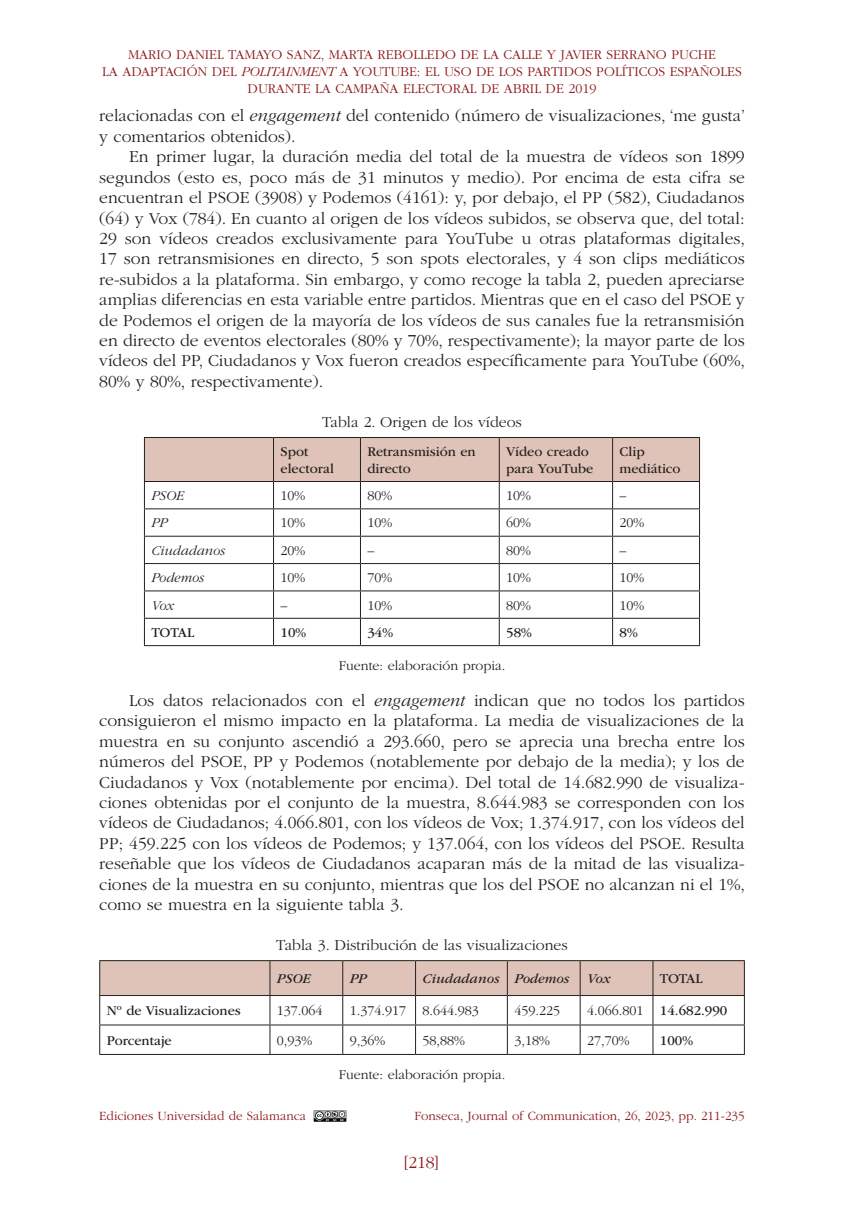
<style>
.page{position:relative;width:844px;height:1211px;background:#fff}
.page>*{position:absolute;margin:0;border:0;box-sizing:border-box;transform-origin:0 0}
.TX{font:300 17.5px/20.5px "ITC Garamond Std";color:#231f20;text-align:justify}
.t1{font:300 17.5px "ITC Garamond Std";color:#8e181b}
.Table_Caption{font:300 15.75px "ITC Garamond Std";color:#231f20}
.t2{font:300 14px/16.6px "ITC Garamond Std";color:#8e181b;text-align:center}
.TBL_BODY{font:14px/16.6px "ITC Garamond Std";color:#231f20}
.TBL_BODY-2{font:300 14px "ITC Garamond Std";color:#231f20}
.Table_Source{font:300 14px "ITC Garamond Std";color:#231f20}
.TBL_BODY-3{font:italic 300 14px "ITC Garamond Std";color:#231f20}
.TBL_BODY-4{font:italic 14px "ITC Garamond Std";color:#231f20}
.t3{font:300 13.12px "ITC Garamond Std";color:#8e181b}
.s1{font-style:italic}
</style>
<div class="page">
<svg style="left:313px;top:1110px;width:34px;height:12px"></svg>
<hr style="left:144px;top:645px;width:129px;height:1px;background:#231f20">
<hr style="left:273px;top:645px;width:87px;height:1px;background:#231f20">
<hr style="left:360px;top:645px;width:139px;height:1px;background:#231f20">
<hr style="left:499px;top:645px;width:113px;height:1px;background:#231f20">
<svg style="left:144px;top:437px;width:556px;height:208px"></svg>
<hr style="left:612px;top:645px;width:87px;height:1px;background:#231f20">
<hr style="left:144px;top:437px;width:129px;height:1px;background:#231f20">
<hr style="left:144px;top:438px;width:1px;height:43px;background:#231f20">
<hr style="left:273px;top:437px;width:87px;height:1px;background:#231f20">
<hr style="left:360px;top:437px;width:139px;height:1px;background:#231f20">
<hr style="left:499px;top:437px;width:113px;height:1px;background:#231f20">
<hr style="left:612px;top:437px;width:87px;height:1px;background:#231f20">
<hr style="left:699px;top:438px;width:1px;height:43px;background:#231f20">
<hr style="left:144px;top:481px;width:129px;height:1px;background:#231f20">
<hr style="left:273px;top:481px;width:87px;height:1px;background:#231f20">
<hr style="left:360px;top:481px;width:139px;height:1px;background:#231f20">
<hr style="left:499px;top:481px;width:113px;height:1px;background:#231f20">
<hr style="left:612px;top:481px;width:87px;height:1px;background:#231f20">
<hr style="left:99px;top:1053px;width:171px;height:1px;background:#231f20">
<hr style="left:270px;top:1053px;width:72px;height:1px;background:#231f20">
<hr style="left:342px;top:1053px;width:73px;height:1px;background:#231f20">
<hr style="left:415px;top:1053px;width:92px;height:1px;background:#231f20">
<hr style="left:507px;top:1053px;width:73px;height:1px;background:#231f20">
<hr style="left:580px;top:1053px;width:72px;height:1px;background:#231f20">
<svg style="left:99px;top:961px;width:645px;height:92px"></svg>
<hr style="left:652px;top:1053px;width:92px;height:1px;background:#231f20">
<hr style="left:99px;top:960px;width:171px;height:1px;background:#231f20">
<hr style="left:99px;top:961px;width:1px;height:34px;background:#231f20">
<hr style="left:270px;top:960px;width:72px;height:1px;background:#231f20">
<hr style="left:342px;top:960px;width:73px;height:1px;background:#231f20">
<hr style="left:415px;top:960px;width:92px;height:1px;background:#231f20">
<hr style="left:507px;top:960px;width:73px;height:1px;background:#231f20">
<hr style="left:580px;top:960px;width:72px;height:1px;background:#231f20">
<hr style="left:652px;top:960px;width:92px;height:1px;background:#231f20">
<hr style="left:743px;top:961px;width:1px;height:34px;background:#231f20">
<hr style="left:99px;top:995px;width:171px;height:1px;background:#231f20">
<hr style="left:270px;top:995px;width:72px;height:1px;background:#231f20">
<hr style="left:342px;top:995px;width:73px;height:1px;background:#231f20">
<hr style="left:415px;top:995px;width:92px;height:1px;background:#231f20">
<hr style="left:507px;top:995px;width:73px;height:1px;background:#231f20">
<hr style="left:580px;top:995px;width:72px;height:1px;background:#231f20">
<hr style="left:652px;top:995px;width:92px;height:1px;background:#231f20">
<p class="t2" style="left:102px;top:47px;width:641px">MARIO DANIEL TAMAYO SANZ, MARTA REBOLLEDO DE LA CALLE Y JAVIER SERRANO PUCHE<br>LA ADAPTACIÓN DEL <span class="s1">POLITAINMENT</span> A YOUTUBE: EL USO DE LOS PARTIDOS POLÍTICOS ESPAÑOLES<br>DURANTE LA CAMPAÑA ELECTORAL DE ABRIL DE 2019</p>
<p class="TX" style="left:99px;top:106px;width:647px">relacionadas con el <span class="s1">engagement</span> del contenido (número de visualizaciones, ‘me gusta’ y comentarios obtenidos).</p>
<p class="TX" style="left:99px;top:147px;width:647px;text-indent:30px">En primer lugar, la duración media del total de la muestra de vídeos son 1899 segundos (esto es, poco más de 31 minutos y medio). Por encima de esta cifra se encuentran el PSOE (3908) y Podemos (4161): y, por debajo, el PP (582), Ciudadanos (64) y Vox (784). En cuanto al origen de los vídeos subidos, se observa que, del total:<br>29 son vídeos creados exclusivamente para YouTube u otras plataformas digitales, 17 son retransmisiones en directo, 5 son spots electorales, y 4 son clips mediáticos re-subidos a la plataforma. Sin embargo, y como recoge la tabla 2, pueden apreciarse amplias diferencias en esta variable entre partidos. Mientras que en el caso del PSOE y de Podemos el origen de la mayoría de los vídeos de sus canales fue la retransmisión en directo de eventos electorales (80% y 70%, respectivamente); la mayor parte de los vídeos del PP, Ciudadanos y Vox fueron creados específicamente para YouTube (60%, 80% y 80%, respectivamente).</p>
<p class="Table_Caption" style="left:322px;top:413px;width:201px">Tabla 2. Origen de los vídeos</p>
<p class="TBL_BODY" style="left:280px;top:443px;width:55px">Spot electoral</p>
<p class="TBL_BODY" style="left:367px;top:443px;width:110px">Retransmisión en directo</p>
<p class="TBL_BODY" style="left:506px;top:443px;width:89px">Vídeo creado para YouTube</p>
<p class="TBL_BODY" style="left:619px;top:443px;width:62px">Clip mediático</p>
<p class="TBL_BODY-3" style="left:151px;top:488px;width:34px">PSOE</p>
<p class="TBL_BODY-2" style="left:280px;top:488px;width:26px">10%</p>
<p class="TBL_BODY-2" style="left:367px;top:488px;width:26px">80%</p>
<p class="TBL_BODY-2" style="left:506px;top:488px;width:26px">10%</p>
<p class="TBL_BODY-2" style="left:619px;top:488px;width:8px">–</p>
<p class="TBL_BODY-3" style="left:151px;top:515px;width:18px">PP</p>
<p class="TBL_BODY-2" style="left:280px;top:515px;width:26px">10%</p>
<p class="TBL_BODY-2" style="left:367px;top:515px;width:26px">10%</p>
<p class="TBL_BODY-2" style="left:506px;top:515px;width:26px">60%</p>
<p class="TBL_BODY-2" style="left:619px;top:515px;width:26px">20%</p>
<p class="TBL_BODY-3" style="left:151px;top:543px;width:75px">Ciudadanos</p>
<p class="TBL_BODY-2" style="left:280px;top:543px;width:26px">20%</p>
<p class="TBL_BODY-2" style="left:367px;top:543px;width:8px">–</p>
<p class="TBL_BODY-2" style="left:506px;top:543px;width:26px">80%</p>
<p class="TBL_BODY-2" style="left:619px;top:543px;width:8px">–</p>
<p class="TBL_BODY-3" style="left:151px;top:570px;width:54px">Podemos</p>
<p class="TBL_BODY-2" style="left:280px;top:570px;width:26px">10%</p>
<p class="TBL_BODY-2" style="left:367px;top:570px;width:26px">70%</p>
<p class="TBL_BODY-2" style="left:506px;top:570px;width:26px">10%</p>
<p class="TBL_BODY-2" style="left:619px;top:570px;width:26px">10%</p>
<p class="TBL_BODY-3" style="left:151px;top:597px;width:24px">Vox</p>
<p class="TBL_BODY-2" style="left:280px;top:597px;width:8px">–</p>
<p class="TBL_BODY-2" style="left:367px;top:597px;width:26px">10%</p>
<p class="TBL_BODY-2" style="left:506px;top:597px;width:26px">80%</p>
<p class="TBL_BODY-2" style="left:619px;top:597px;width:26px">10%</p>
<p class="TBL_BODY" style="left:151px;top:624px;width:44px">TOTAL</p>
<p class="TBL_BODY" style="left:280px;top:624px;width:27px">10%</p>
<p class="TBL_BODY" style="left:367px;top:624px;width:27px">34%</p>
<p class="TBL_BODY" style="left:506px;top:624px;width:27px">58%</p>
<p class="TBL_BODY" style="left:619px;top:624px;width:20px">8%</p>
<p class="Table_Source" style="left:338px;top:657px;width:168px">Fuente: elaboración propia.</p>
<p class="TX" style="left:99px;top:690px;width:647px;text-indent:30px">Los datos relacionados con el <span class="s1">engagement</span> indican que no todos los partidos consiguieron el mismo impacto en la plataforma. La media de visualizaciones de la muestra en su conjunto ascendió a 293.660, pero se aprecia una brecha entre los números del PSOE, PP y Podemos (notablemente por debajo de la media); y los de Ciudadanos y Vox (notablemente por encima). Del total de 14.682.990 de visualiza&shy;ciones obtenidas por el conjunto de la muestra, 8.644.983 se corresponden con los vídeos de Ciudadanos; 4.066.801, con los vídeos de Vox; 1.374.917, con los vídeos del PP; 459.225 con los vídeos de Podemos; y 137.064, con los vídeos del PSOE. Resulta reseñable que los vídeos de Ciudadanos acaparan más de la mitad de las visualiza&shy;ciones de la muestra en su conjunto, mientras que los del PSOE no alcanzan ni el 1%, como se muestra en la siguiente tabla 3.</p>
<p class="Table_Caption" style="left:276px;top:936px;width:293px">Tabla 3. Distribución de las visualizaciones</p>
<p class="TBL_BODY-4" style="left:277px;top:970px;width:35px">PSOE</p>
<p class="TBL_BODY-4" style="left:349px;top:970px;width:19px">PP</p>
<p class="TBL_BODY-4" style="left:422px;top:970px;width:78px">Ciudadanos</p>
<p class="TBL_BODY-4" style="left:514px;top:970px;width:56px">Podemos</p>
<p class="TBL_BODY-4" style="left:587px;top:970px;width:25px">Vox</p>
<p class="TBL_BODY" style="left:659px;top:970px;width:44px">TOTAL</p>
<p class="TBL_BODY" style="left:107px;top:1002px;width:136px">Nº de Visualizaciones</p>
<p class="TBL_BODY-2" style="left:277px;top:1003px;width:47px">137.064</p>
<p class="TBL_BODY-2" style="left:349px;top:1003px;width:58px">1.374.917</p>
<p class="TBL_BODY-2" style="left:422px;top:1003px;width:58px">8.644.983</p>
<p class="TBL_BODY-2" style="left:514px;top:1003px;width:47px">459.225</p>
<p class="TBL_BODY-2" style="left:587px;top:1003px;width:58px">4.066.801</p>
<p class="TBL_BODY" style="left:659px;top:1002px;width:69px">14.682.990</p>
<p class="TBL_BODY" style="left:107px;top:1032px;width:66px">Porcentaje</p>
<p class="TBL_BODY-2" style="left:277px;top:1032px;width:37px">0,93%</p>
<p class="TBL_BODY-2" style="left:349px;top:1032px;width:37px">9,36%</p>
<p class="TBL_BODY-2" style="left:422px;top:1032px;width:44px">58,88%</p>
<p class="TBL_BODY-2" style="left:514px;top:1032px;width:37px">3,18%</p>
<p class="TBL_BODY-2" style="left:587px;top:1032px;width:44px">27,70%</p>
<p class="TBL_BODY" style="left:659px;top:1032px;width:34px">100%</p>
<p class="Table_Source" style="left:338px;top:1066px;width:168px">Fuente: elaboración propia.</p>
<p class="t3" style="left:99px;top:1108px;width:208px">Ediciones Universidad de Salamanca</p>
<p class="t3" style="left:414px;top:1108px;width:331px">Fonseca, Journal of Communication, 26, 2023, pp. 211-235</p>
<p class="t1" style="left:404px;top:1152px;width:36px">[218]</p>
</div>
